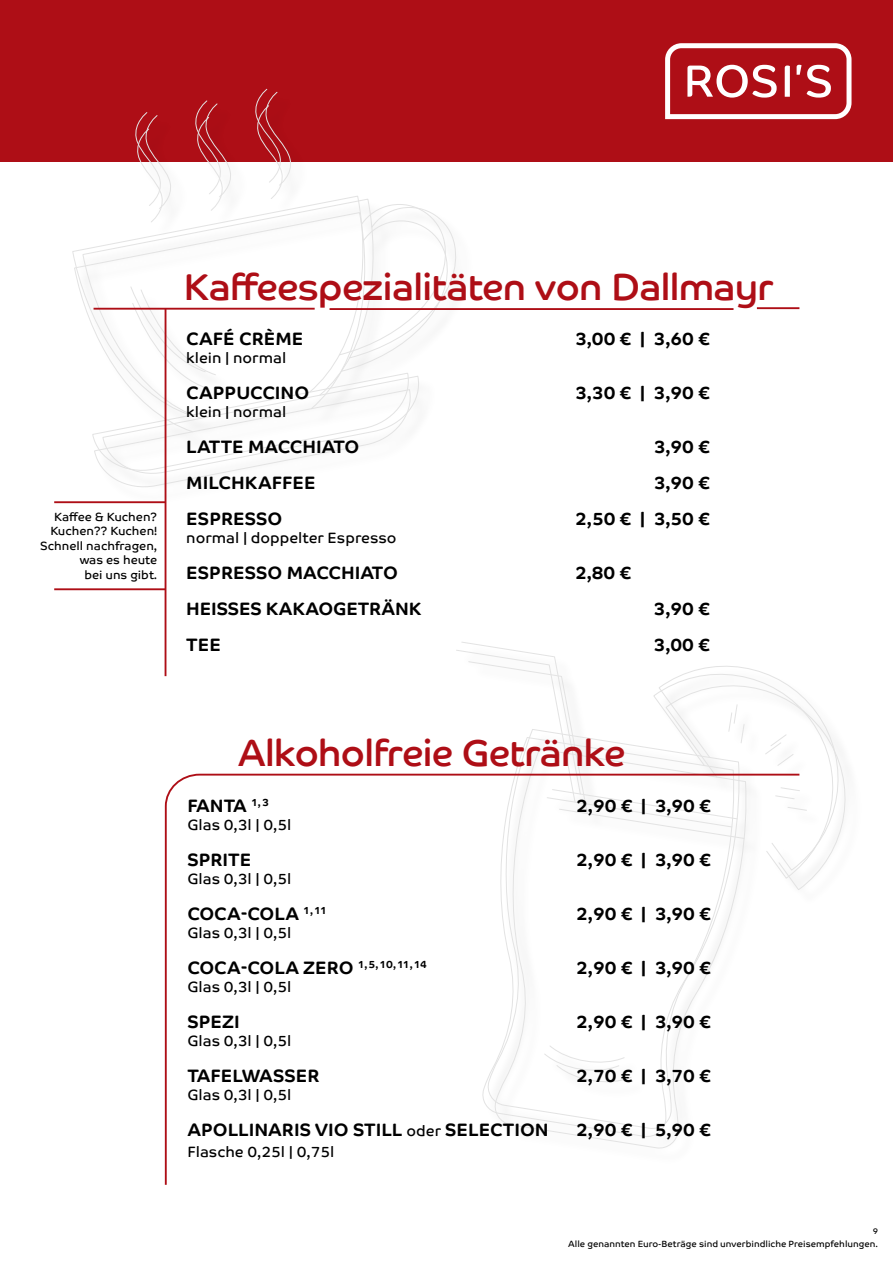
<style>
.page{position:relative;width:893px;height:1263px;background:#fff}
.page>*{position:absolute;margin:0;border:0;box-sizing:border-box;transform-origin:0 0}
.t1{font:37.5px "Co Headline";color:#ae0e16}
.t2{font:700 18px "Co Text";color:#000}
.t3{font:15px "Co Text";color:#000}
.t4{font:12px/14.4px "Co Text";color:#000;text-align:right}
.t5{font:9px "Co Text";color:#000}
.t6{font:8.25px "Co Text";color:#000}
.s1{font-weight:400;font-size:15px}
</style>
<div class="page">
<div style="left:0;top:0;width:893px;height:161px;background:#ae0e16"></div>
<svg style="left:665px;top:43px;width:186px;height:76px"></svg>
<hr style="left:757px;top:307px;width:42px;height:2px;background:#ae0e16">
<div style="left:75px;top:92px;width:399px;height:413px;background:#000;opacity:.2"></div>
<svg style="left:74px;top:212px;width:381px;height:221px"></svg>
<svg style="left:92px;top:89px;width:331px;height:402px"></svg>
<svg style="left:82px;top:198px;width:382px;height:221px"></svg>
<hr style="left:54px;top:588px;width:111px;height:2px;background:#ae0e16">
<hr style="left:54px;top:501px;width:111px;height:2px;background:#ae0e16">
<hr style="left:165px;top:308px;width:1px;height:368px;background:#ae0e16">
<hr style="left:94px;top:308px;width:221px;height:2px;background:#ae0e16">
<hr style="left:330px;top:308px;width:403px;height:2px;background:#ae0e16">
<svg style="left:468px;top:661px;width:290px;height:87px"></svg>
<svg style="left:556px;top:671px;width:290px;height:218px"></svg>
<svg style="left:164px;top:773px;width:637px;height:412px"></svg>
<p class="t4" style="left:40px;top:510px;width:119px">Kaffee &amp; Kuchen?<br>Kuchen?? Kuchen!<br>Schnell nachfragen, was es heute<br>bei uns gibt.</p>
<h1 class="t1" style="left:184px;top:265px;width:591px">Kaffeespezialitäten von Dallmayr</h1>
<p class="t2" style="left:186px;top:328px;width:119px">CAFÉ CRÈME</p>
<p class="t2" style="left:575px;top:328px;width:136px">3,00 € | 3,60 €</p>
<p class="t3" style="left:186px;top:349px;width:101px">klein | normal</p>
<p class="t2" style="left:186px;top:382px;width:125px">CAPPUCCINO</p>
<p class="t2" style="left:575px;top:382px;width:136px">3,30 € | 3,90 €</p>
<p class="t3" style="left:186px;top:403px;width:101px">klein | normal</p>
<p class="t2" style="left:186px;top:436px;width:175px">LATTE MACCHIATO</p>
<p class="t2" style="left:654px;top:436px;width:58px">3,90 €</p>
<p class="t2" style="left:186px;top:472px;width:131px">MILCHKAFFEE</p>
<p class="t2" style="left:654px;top:472px;width:58px">3,90 €</p>
<p class="t2" style="left:186px;top:508px;width:98px">ESPRESSO</p>
<p class="t2" style="left:575px;top:508px;width:136px">2,50 € | 3,50 €</p>
<p class="t3" style="left:186px;top:529px;width:212px">normal | doppelter Espresso</p>
<p class="t2" style="left:186px;top:562px;width:213px">ESPRESSO MACCHIATO</p>
<p class="t2" style="left:575px;top:562px;width:58px">2,80 €</p>
<p class="t2" style="left:186px;top:598px;width:237px">HEISSES KAKAOGETRÄNK</p>
<p class="t2" style="left:654px;top:598px;width:58px">3,90 €</p>
<p class="t2" style="left:186px;top:634px;width:36px">TEE</p>
<p class="t2" style="left:654px;top:634px;width:58px">3,00 €</p>
<h1 class="t1" style="left:238px;top:731px;width:389px">Alkoholfreie Getränke</h1>
<p class="t2" style="left:187px;top:795px;width:83px">FANTA <sup>1,3</sup></p>
<p class="t2" style="left:576px;top:795px;width:136px">2,90 € | 3,90 €</p>
<p class="t3" style="left:187px;top:816px;width:105px">Glas 0,3l | 0,5l</p>
<p class="t2" style="left:187px;top:849px;width:66px">SPRITE</p>
<p class="t2" style="left:576px;top:849px;width:136px">2,90 € | 3,90 €</p>
<p class="t3" style="left:187px;top:870px;width:105px">Glas 0,3l | 0,5l</p>
<p class="t2" style="left:187px;top:903px;width:141px">COCA-COLA <sup>1,11</sup></p>
<p class="t2" style="left:576px;top:903px;width:136px">2,90 € | 3,90 €</p>
<p class="t3" style="left:187px;top:924px;width:105px">Glas 0,3l | 0,5l</p>
<p class="t2" style="left:187px;top:957px;width:241px">COCA-COLA ZERO <sup>1,5,10,11,14</sup></p>
<p class="t2" style="left:576px;top:957px;width:136px">2,90 € | 3,90 €</p>
<p class="t3" style="left:187px;top:978px;width:105px">Glas 0,3l | 0,5l</p>
<p class="t2" style="left:187px;top:1011px;width:54px">SPEZI</p>
<p class="t2" style="left:576px;top:1011px;width:136px">2,90 € | 3,90 €</p>
<p class="t3" style="left:187px;top:1032px;width:105px">Glas 0,3l | 0,5l</p>
<p class="t2" style="left:187px;top:1065px;width:134px">TAFELWASSER</p>
<p class="t2" style="left:576px;top:1065px;width:136px">2,70 € | 3,70 €</p>
<p class="t3" style="left:187px;top:1086px;width:105px">Glas 0,3l | 0,5l</p>
<p class="t2" style="left:187px;top:1119px;width:363px">APOLLINARIS VIO STILL <span class="s1">oder</span> SELECTION</p>
<p class="t2" style="left:576px;top:1119px;width:136px">2,90 € | 5,90 €</p>
<p class="t3" style="left:187px;top:1143px;width:149px">Flasche 0,25l | 0,75l</p>
<p class="t6" style="left:873px;top:1226px;width:7px">9</p>
<p class="t5" style="left:568px;top:1239px;width:311px">Alle genannten Euro-Beträge sind unverbindliche Preisempfehlungen.</p>
</div>
